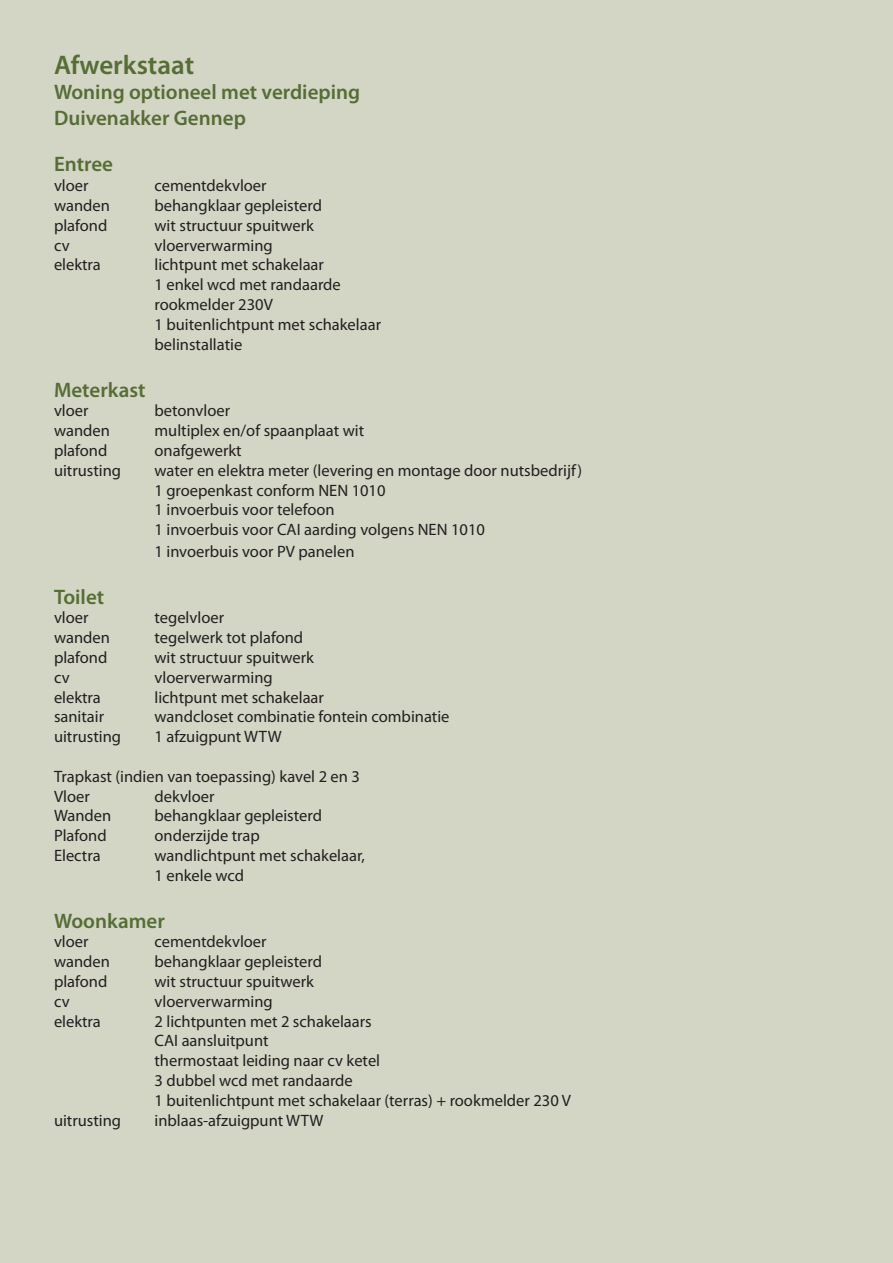
<style>
.page{position:relative;width:893px;height:1263px;background:#d3d5c5}
.page>*{position:absolute;margin:0;border:0;box-sizing:border-box;transform-origin:0 0}
.t1{font:600 27px "Myriad Pro";color:#566e35}
.t2{font:600 21px "Myriad Pro";color:#566e35}
.t3{font:16.5px "Myriad Pro";color:#231f20}
</style>
<div class="page">
<p class="t1" style="left:54px;top:48px;width:142px">Afwerkstaat</p>
<p class="t2" style="left:54px;top:79px;width:308px">Woning optioneel met verdieping</p>
<p class="t2" style="left:54px;top:104px;width:193px">Duivenakker Gennep</p>
<p class="t2" style="left:54px;top:151px;width:61px">Entree</p>
<p class="t3" style="left:54px;top:176px;width:36px">vloer</p>
<p class="t3" style="left:155px;top:176px;width:114px">cementdekvloer</p>
<p class="t3" style="left:54px;top:195px;width:57px">wanden</p>
<p class="t3" style="left:155px;top:195px;width:169px">behangklaar gepleisterd</p>
<p class="t3" style="left:54px;top:215px;width:55px">plafond</p>
<p class="t3" style="left:155px;top:215px;width:161px">wit structuur spuitwerk</p>
<p class="t3" style="left:54px;top:235px;width:17px">cv</p>
<p class="t3" style="left:155px;top:235px;width:120px">vloerverwarming</p>
<p class="t3" style="left:54px;top:255px;width:48px">elektra</p>
<p class="t3" style="left:155px;top:255px;width:171px">lichtpunt met schakelaar</p>
<p class="t3" style="left:155px;top:275px;width:188px">1 enkel wcd met randaarde</p>
<p class="t3" style="left:155px;top:294px;width:120px">rookmelder 230V</p>
<p class="t3" style="left:155px;top:314px;width:228px">1 buitenlichtpunt met schakelaar</p>
<p class="t3" style="left:155px;top:334px;width:89px">belinstallatie</p>
<p class="t2" style="left:54px;top:376px;width:93px">Meterkast</p>
<p class="t3" style="left:54px;top:401px;width:36px">vloer</p>
<p class="t3" style="left:155px;top:401px;width:77px">betonvloer</p>
<p class="t3" style="left:54px;top:420px;width:57px">wanden</p>
<p class="t3" style="left:155px;top:420px;width:211px">multiplex en/of spaanplaat wit</p>
<p class="t3" style="left:54px;top:440px;width:55px">plafond</p>
<p class="t3" style="left:155px;top:440px;width:89px">onafgewerkt</p>
<p class="t3" style="left:54px;top:460px;width:69px">uitrusting</p>
<p class="t3" style="left:155px;top:460px;width:429px">water en elektra meter (levering en montage door nutsbedrijf)</p>
<p class="t3" style="left:155px;top:480px;width:233px">1 groepenkast conform NEN 1010</p>
<p class="t3" style="left:155px;top:500px;width:182px">1 invoerbuis voor telefoon</p>
<p class="t3" style="left:155px;top:519px;width:332px">1 invoerbuis voor CAI aarding volgens NEN 1010</p>
<p class="t3" style="left:155px;top:541px;width:202px">1 invoerbuis voor PV panelen</p>
<p class="t2" style="left:54px;top:583px;width:52px">Toilet</p>
<p class="t3" style="left:54px;top:608px;width:36px">vloer</p>
<p class="t3" style="left:155px;top:608px;width:71px">tegelvloer</p>
<p class="t3" style="left:54px;top:627px;width:57px">wanden</p>
<p class="t3" style="left:155px;top:627px;width:150px">tegelwerk tot plafond</p>
<p class="t3" style="left:54px;top:647px;width:55px">plafond</p>
<p class="t3" style="left:155px;top:647px;width:161px">wit structuur spuitwerk</p>
<p class="t3" style="left:54px;top:667px;width:17px">cv</p>
<p class="t3" style="left:155px;top:667px;width:120px">vloerverwarming</p>
<p class="t3" style="left:54px;top:687px;width:48px">elektra</p>
<p class="t3" style="left:155px;top:687px;width:171px">lichtpunt met schakelaar</p>
<p class="t3" style="left:54px;top:707px;width:52px">sanitair</p>
<p class="t3" style="left:155px;top:707px;width:296px">wandcloset combinatie fontein combinatie</p>
<p class="t3" style="left:54px;top:726px;width:69px">uitrusting</p>
<p class="t3" style="left:155px;top:726px;width:129px">1 afzuigpunt WTW</p>
<p class="t3" style="left:54px;top:766px;width:308px">Trapkast (indien van toepassing) kavel 2 en 3</p>
<p class="t3" style="left:54px;top:786px;width:37px">Vloer</p>
<p class="t3" style="left:155px;top:786px;width:62px">dekvloer</p>
<p class="t3" style="left:54px;top:806px;width:59px">Wanden</p>
<p class="t3" style="left:155px;top:806px;width:169px">behangklaar gepleisterd</p>
<p class="t3" style="left:54px;top:825px;width:54px">Plafond</p>
<p class="t3" style="left:155px;top:825px;width:107px">onderzijde trap</p>
<p class="t3" style="left:54px;top:845px;width:48px">Electra</p>
<p class="t3" style="left:155px;top:845px;width:212px">wandlichtpunt met schakelaar,</p>
<p class="t3" style="left:155px;top:865px;width:91px">1 enkele wcd</p>
<p class="t2" style="left:54px;top:907px;width:112px">Woonkamer</p>
<p class="t3" style="left:54px;top:932px;width:36px">vloer</p>
<p class="t3" style="left:155px;top:932px;width:114px">cementdekvloer</p>
<p class="t3" style="left:54px;top:951px;width:57px">wanden</p>
<p class="t3" style="left:155px;top:951px;width:169px">behangklaar gepleisterd</p>
<p class="t3" style="left:54px;top:971px;width:55px">plafond</p>
<p class="t3" style="left:155px;top:971px;width:161px">wit structuur spuitwerk</p>
<p class="t3" style="left:54px;top:991px;width:17px">cv</p>
<p class="t3" style="left:155px;top:991px;width:120px">vloerverwarming</p>
<p class="t3" style="left:54px;top:1011px;width:48px">elektra</p>
<p class="t3" style="left:155px;top:1011px;width:219px">2 lichtpunten met 2 schakelaars</p>
<p class="t3" style="left:155px;top:1031px;width:116px">CAI aansluitpunt</p>
<p class="t3" style="left:155px;top:1050px;width:227px">thermostaat leiding naar cv ketel</p>
<p class="t3" style="left:155px;top:1070px;width:200px">3 dubbel wcd met randaarde</p>
<p class="t3" style="left:155px;top:1090px;width:418px">1 buitenlichtpunt met schakelaar (terras) + rookmelder 230 V</p>
<p class="t3" style="left:54px;top:1110px;width:69px">uitrusting</p>
<p class="t3" style="left:155px;top:1110px;width:170px">inblaas-afzuigpunt WTW</p>
</div>
